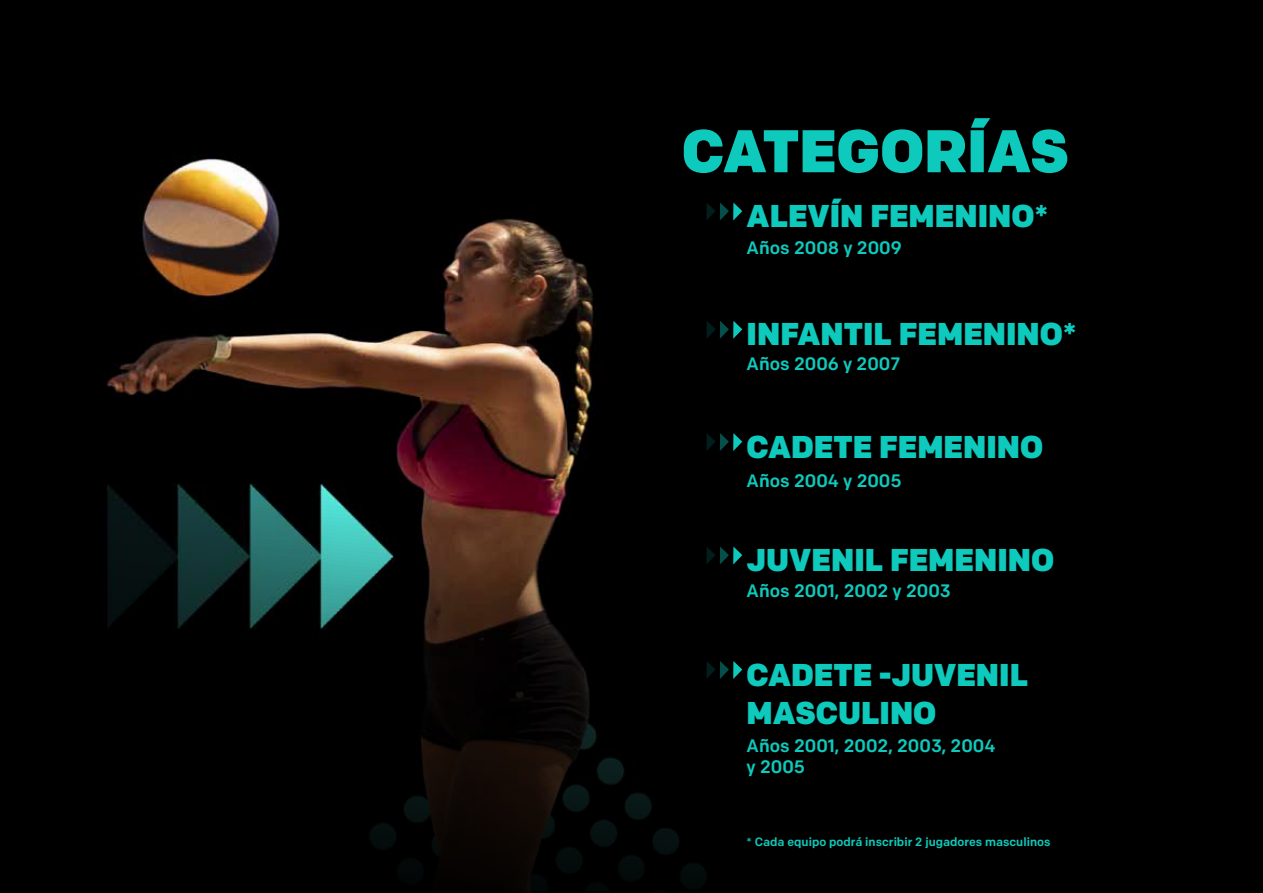
<style>
.page{position:relative;width:1263px;height:893px;background:#000}
.page>*{position:absolute;margin:0;border:0;box-sizing:border-box;transform-origin:0 0}
.t1{font:900 60px "Colfax";color:#0ecabc}
.t2{font:900 31.5px/37.8px "Colfax";color:#0ecabc}
.t3{font:500 18px/21.6px "Colfax";color:#0ecabc}
.t4{font:500 12px "Colfax";color:#0ecabc}
</style>
<div class="page">
<img style="left:106px;top:155px;width:637px;height:738px">
<svg style="left:706px;top:202px;width:36px;height:18px"></svg>
<svg style="left:706px;top:321px;width:36px;height:18px"></svg>
<svg style="left:706px;top:433px;width:36px;height:18px"></svg>
<svg style="left:706px;top:546px;width:36px;height:18px"></svg>
<svg style="left:706px;top:661px;width:36px;height:18px"></svg>
<h1 class="t1" style="left:682px;top:114px;width:388px">CATEGORÍAS</h1>
<h2 class="t2" style="left:747px;top:197px;width:303px">ALEVÍN FEMENINO*</h2>
<p class="t3" style="left:747px;top:237px;width:157px">Años 2008 y 2009</p>
<h2 class="t2" style="left:747px;top:315px;width:332px">INFANTIL FEMENINO*</h2>
<p class="t3" style="left:747px;top:353px;width:155px">Años 2006 y 2007</p>
<h2 class="t2" style="left:747px;top:428px;width:298px">CADETE FEMENINO</h2>
<p class="t3" style="left:747px;top:469px;width:157px">Años 2004 y 2005</p>
<h2 class="t2" style="left:747px;top:541px;width:309px">JUVENIL FEMENINO</h2>
<p class="t3" style="left:747px;top:579px;width:206px">Años 2001, 2002 y 2003</p>
<h2 class="t2" style="left:747px;top:655px;width:283px">CADETE -JUVENIL<br>MASCULINO</h2>
<p class="t3" style="left:747px;top:734px;width:250px">Años 2001, 2002, 2003, 2004 y 2005</p>
<p class="t4" style="left:747px;top:834px;width:305px">* Cada equipo podrá inscribir 2 jugadores masculinos</p>
</div>
